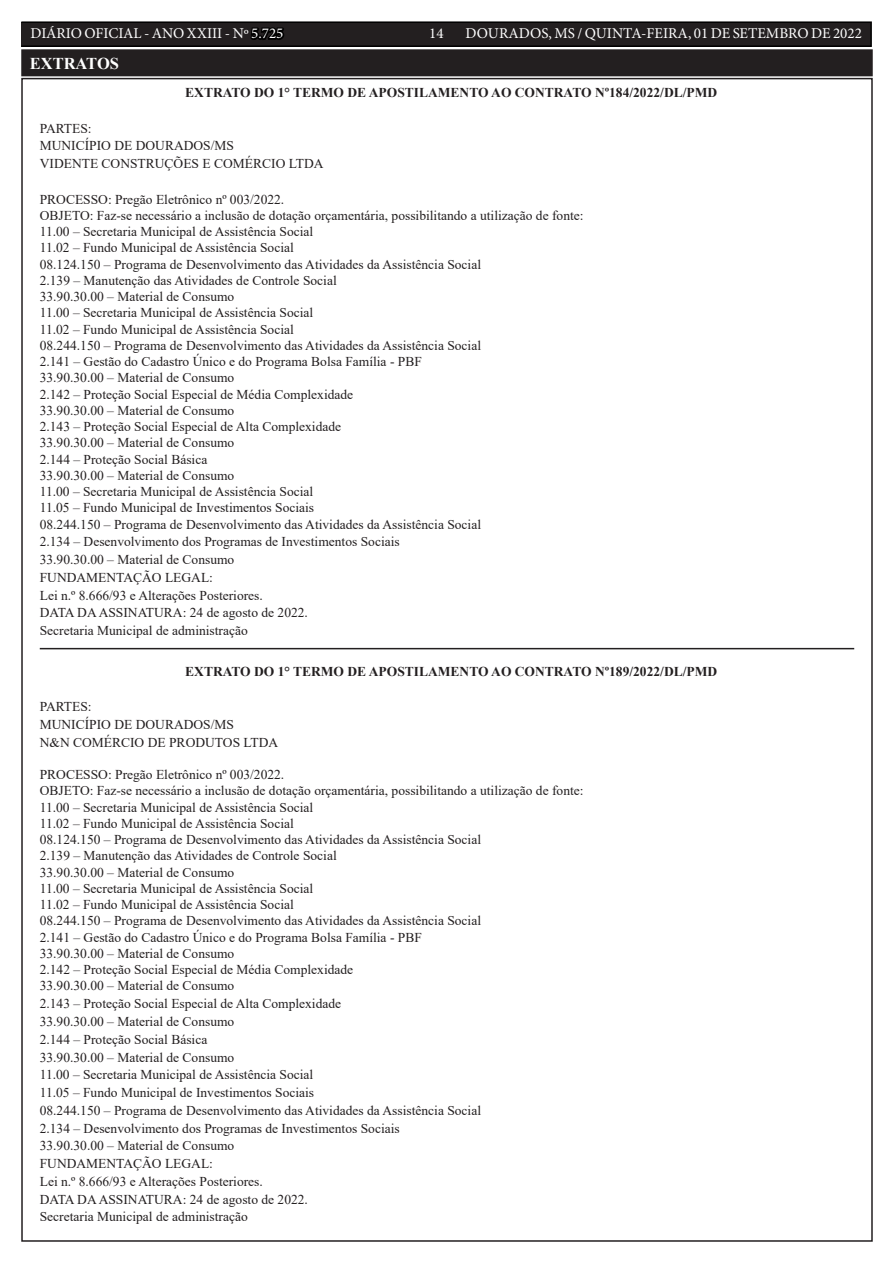
<style>
.page{position:relative;width:893px;height:1263px;background:#fff}
.page>*{position:absolute;margin:0;border:0;box-sizing:border-box;transform-origin:0 0}
.TEXTO{font:700 16.5px "Times New Roman";color:#fff}
.t1{font:15px "Minion Pro";color:#fff}
.TEXTO-2{font:13.5px "Times New Roman";color:#231f20}
.TEXTO-3{font:700 13.5px "Times New Roman";color:#231f20}
.s1{color:#000}
</style>
<div class="page">
<div style="left:21px;top:22px;width:850px;height:24px;background:#231f20"></div>
<div style="left:21px;top:21px;width:851px;height:26px;border:2px solid #000"></div>
<hr style="left:40px;top:648px;width:814px;height:1px;background:#231f20">
<div style="left:23px;top:51px;width:848px;height:23px;background:#231f20"></div>
<div style="left:21px;top:49px;width:852px;height:27px;border:4px solid #231f20"></div>
<p class="t1" style="left:31px;top:24px;width:254px">DIÁRIO OFICIAL - ANO XXIII - Nº <span class="s1">5.725</span></p>
<p class="t1" style="left:429px;top:24px;width:16px">14</p>
<p class="t1" style="left:465px;top:24px;width:398px">DOURADOS, MS / QUINTA-FEIRA, 01 DE SETEMBRO DE 2022</p>
<p class="TEXTO" style="left:30px;top:52px;width:91px">EXTRATOS</p>
<p class="TEXTO-3" style="left:185px;top:83px;width:533px">EXTRATO DO 1° TERMO DE APOSTILAMENTO AO CONTRATO Nº184/2022/DL/PMD</p>
<p class="TEXTO-2" style="left:40px;top:118px;width:53px">PARTES:</p>
<p class="TEXTO-2" style="left:40px;top:136px;width:196px">MUNICÍPIO DE DOURADOS/MS</p>
<p class="TEXTO-2" style="left:40px;top:154px;width:285px">VIDENTE CONSTRUÇÕES E COMÉRCIO LTDA</p>
<p class="TEXTO-2" style="left:40px;top:189px;width:246px">PROCESSO: Pregão Eletrônico nº 003/2022.</p>
<p class="TEXTO-2" style="left:40px;top:206px;width:545px">OBJETO: Faz-se necessário a inclusão de dotação orçamentária, possibilitando a utilização de fonte:</p>
<p class="TEXTO-2" style="left:40px;top:222px;width:275px">11.00 – Secretaria Municipal de Assistência Social</p>
<p class="TEXTO-2" style="left:40px;top:238px;width:256px">11.02 – Fundo Municipal de Assistência Social</p>
<p class="TEXTO-2" style="left:40px;top:254px;width:443px">08.124.150 – Programa de Desenvolvimento das Atividades da Assistência Social</p>
<p class="TEXTO-2" style="left:40px;top:271px;width:298px">2.139 – Manutenção das Atividades de Controle Social</p>
<p class="TEXTO-2" style="left:40px;top:287px;width:196px">33.90.30.00 – Material de Consumo</p>
<p class="TEXTO-2" style="left:40px;top:303px;width:275px">11.00 – Secretaria Municipal de Assistência Social</p>
<p class="TEXTO-2" style="left:40px;top:319px;width:256px">11.02 – Fundo Municipal de Assistência Social</p>
<p class="TEXTO-2" style="left:40px;top:336px;width:443px">08.244.150 – Programa de Desenvolvimento das Atividades da Assistência Social</p>
<p class="TEXTO-2" style="left:40px;top:352px;width:384px">2.141 – Gestão do Cadastro Único e do Programa Bolsa Família - PBF</p>
<p class="TEXTO-2" style="left:40px;top:368px;width:196px">33.90.30.00 – Material de Consumo</p>
<p class="TEXTO-2" style="left:40px;top:384px;width:315px">2.142 – Proteção Social Especial de Média Complexidade</p>
<p class="TEXTO-2" style="left:40px;top:401px;width:196px">33.90.30.00 – Material de Consumo</p>
<p class="TEXTO-2" style="left:40px;top:417px;width:303px">2.143 – Proteção Social Especial de Alta Complexidade</p>
<p class="TEXTO-2" style="left:40px;top:433px;width:196px">33.90.30.00 – Material de Consumo</p>
<p class="TEXTO-2" style="left:40px;top:449px;width:169px">2.144 – Proteção Social Básica</p>
<p class="TEXTO-2" style="left:40px;top:466px;width:196px">33.90.30.00 – Material de Consumo</p>
<p class="TEXTO-2" style="left:40px;top:482px;width:275px">11.00 – Secretaria Municipal de Assistência Social</p>
<p class="TEXTO-2" style="left:40px;top:498px;width:276px">11.05 – Fundo Municipal de Investimentos Sociais</p>
<p class="TEXTO-2" style="left:40px;top:515px;width:443px">08.244.150 – Programa de Desenvolvimento das Atividades da Assistência Social</p>
<p class="TEXTO-2" style="left:40px;top:532px;width:361px">2.134 – Desenvolvimento dos Programas de Investimentos Sociais</p>
<p class="TEXTO-2" style="left:40px;top:550px;width:196px">33.90.30.00 – Material de Consumo</p>
<p class="TEXTO-2" style="left:40px;top:568px;width:175px">FUNDAMENTAÇÃO LEGAL:</p>
<p class="TEXTO-2" style="left:40px;top:586px;width:225px">Lei n.º 8.666/93 e Alterações Posteriores.</p>
<p class="TEXTO-2" style="left:40px;top:603px;width:270px">DATA DA ASSINATURA: 24 de agosto de 2022.</p>
<p class="TEXTO-2" style="left:40px;top:621px;width:210px">Secretaria Municipal de administração</p>
<p class="TEXTO-3" style="left:185px;top:661px;width:533px">EXTRATO DO 1° TERMO DE APOSTILAMENTO AO CONTRATO Nº189/2022/DL/PMD</p>
<p class="TEXTO-2" style="left:40px;top:697px;width:53px">PARTES:</p>
<p class="TEXTO-2" style="left:40px;top:715px;width:196px">MUNICÍPIO DE DOURADOS/MS</p>
<p class="TEXTO-2" style="left:40px;top:733px;width:240px">N&amp;N COMÉRCIO DE PRODUTOS LTDA</p>
<p class="TEXTO-2" style="left:40px;top:765px;width:246px">PROCESSO: Pregão Eletrônico nº 003/2022.</p>
<p class="TEXTO-2" style="left:40px;top:781px;width:545px">OBJETO: Faz-se necessário a inclusão de dotação orçamentária, possibilitando a utilização de fonte:</p>
<p class="TEXTO-2" style="left:40px;top:798px;width:275px">11.00 – Secretaria Municipal de Assistência Social</p>
<p class="TEXTO-2" style="left:40px;top:814px;width:256px">11.02 – Fundo Municipal de Assistência Social</p>
<p class="TEXTO-2" style="left:40px;top:830px;width:443px">08.124.150 – Programa de Desenvolvimento das Atividades da Assistência Social</p>
<p class="TEXTO-2" style="left:40px;top:846px;width:298px">2.139 – Manutenção das Atividades de Controle Social</p>
<p class="TEXTO-2" style="left:40px;top:863px;width:196px">33.90.30.00 – Material de Consumo</p>
<p class="TEXTO-2" style="left:40px;top:879px;width:275px">11.00 – Secretaria Municipal de Assistência Social</p>
<p class="TEXTO-2" style="left:40px;top:895px;width:256px">11.02 – Fundo Municipal de Assistência Social</p>
<p class="TEXTO-2" style="left:40px;top:911px;width:443px">08.244.150 – Programa de Desenvolvimento das Atividades da Assistência Social</p>
<p class="TEXTO-2" style="left:40px;top:928px;width:384px">2.141 – Gestão do Cadastro Único e do Programa Bolsa Família - PBF</p>
<p class="TEXTO-2" style="left:40px;top:944px;width:196px">33.90.30.00 – Material de Consumo</p>
<p class="TEXTO-2" style="left:40px;top:960px;width:315px">2.142 – Proteção Social Especial de Média Complexidade</p>
<p class="TEXTO-2" style="left:40px;top:976px;width:196px">33.90.30.00 – Material de Consumo</p>
<p class="TEXTO-2" style="left:40px;top:994px;width:303px">2.143 – Proteção Social Especial de Alta Complexidade</p>
<p class="TEXTO-2" style="left:40px;top:1012px;width:196px">33.90.30.00 – Material de Consumo</p>
<p class="TEXTO-2" style="left:40px;top:1030px;width:169px">2.144 – Proteção Social Básica</p>
<p class="TEXTO-2" style="left:40px;top:1047px;width:196px">33.90.30.00 – Material de Consumo</p>
<p class="TEXTO-2" style="left:40px;top:1065px;width:275px">11.00 – Secretaria Municipal de Assistência Social</p>
<p class="TEXTO-2" style="left:40px;top:1083px;width:276px">11.05 – Fundo Municipal de Investimentos Sociais</p>
<p class="TEXTO-2" style="left:40px;top:1101px;width:443px">08.244.150 – Programa de Desenvolvimento das Atividades da Assistência Social</p>
<p class="TEXTO-2" style="left:40px;top:1118px;width:361px">2.134 – Desenvolvimento dos Programas de Investimentos Sociais</p>
<p class="TEXTO-2" style="left:40px;top:1136px;width:196px">33.90.30.00 – Material de Consumo</p>
<p class="TEXTO-2" style="left:40px;top:1154px;width:175px">FUNDAMENTAÇÃO LEGAL:</p>
<p class="TEXTO-2" style="left:40px;top:1172px;width:225px">Lei n.º 8.666/93 e Alterações Posteriores.</p>
<p class="TEXTO-2" style="left:40px;top:1189px;width:270px">DATA DA ASSINATURA: 24 de agosto de 2022.</p>
<p class="TEXTO-2" style="left:40px;top:1207px;width:210px">Secretaria Municipal de administração</p>
</div>
